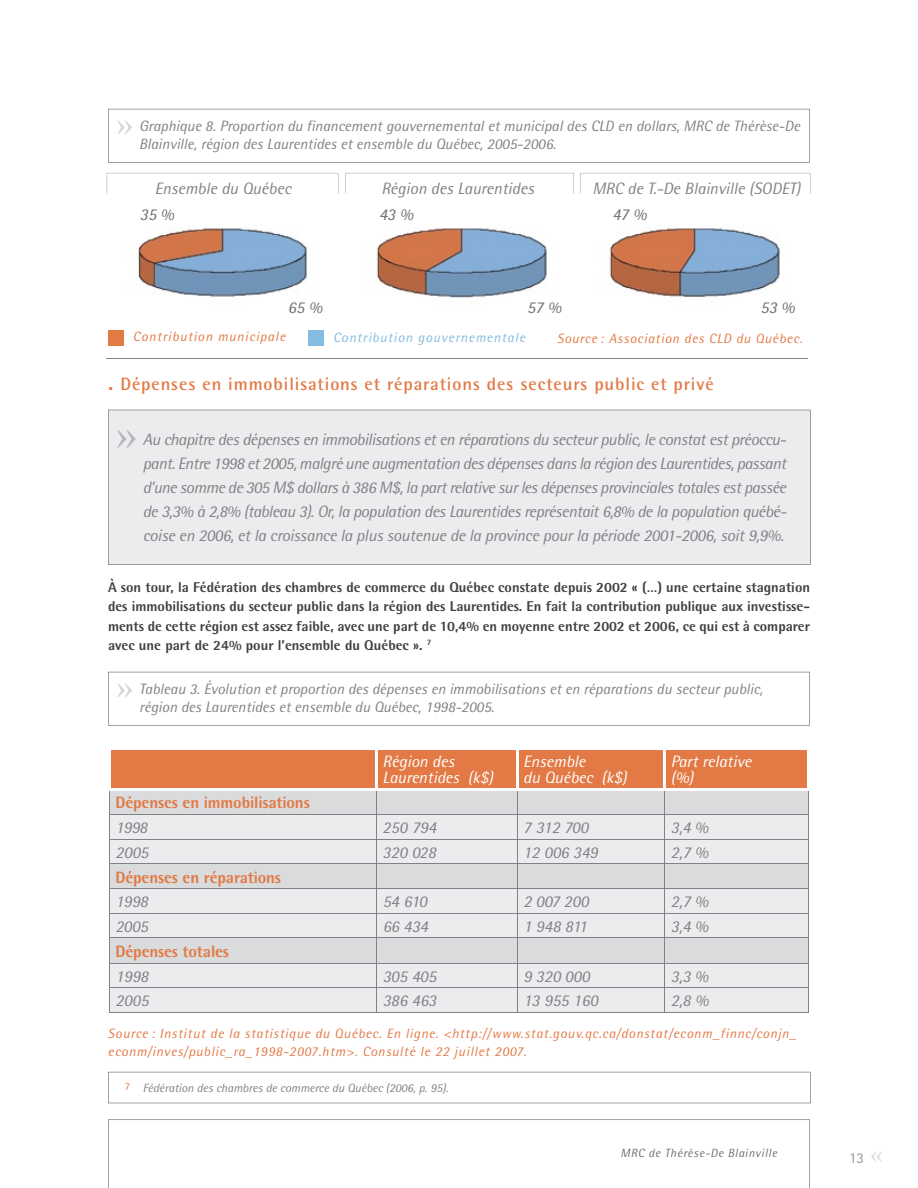
<style>
.page{position:relative;width:918px;height:1188px;background:#fff}
.page>*{position:absolute;margin:0;border:0;box-sizing:border-box;transform-origin:0 0}
.t1{font:36.75px "Times Sans Serif";color:#b3b5b8;scale:1.14 1}
.t2{font:29.1px "Times Sans Serif";color:#d1d3d4;scale:1.14 1}
.t3{font:21.6px "Times Sans Serif";color:#d9dbdc;scale:1.14 1}
.t4{font:700 18px "Rotis Semi Sans";letter-spacing:.05em;color:#e37944}
.t5{font:italic 16.5px/24px "Rotis Semi Sans";color:#808285;text-align:justify}
.t6{font:800 16.5px "Rotis Semi Sans";letter-spacing:-.01em;color:#e37944}
.t7{font:italic 16.5px/16.5px "Rotis Semi Sans";color:#fff}
.t8{font:italic 16.5px "Rotis Semi Sans";color:#6d6f71}
.t9{font:italic 15px/18px "Rotis Semi Sans";color:#808285}
.t10{font:15px "Rotis Sans Serif";color:#939598}
.t11{font:800 14.25px/19.5px "Rotis Semi Sans";color:#414142;text-align:justify}
.t12{font:italic 13.5px/18px "Rotis Semi Sans";letter-spacing:.055em;color:#e37944}
.t13{font:italic 13.5px "Rotis Semi Sans";letter-spacing:.07em;color:#80bce0}
.t14{font:italic 12px "Rotis Semi Sans";color:#808285}
.t15{font:italic 12px "Rotis Semi Sans";letter-spacing:.05em;color:#6d6f71}
.s1{font-size:24px}
</style>
<div class="page">
<svg style="left:109px;top:750px;width:700px;height:262px;background:#e0d2cc"></svg>
<hr style="left:109px;top:1012px;width:268px;height:1px;background:#808285">
<hr style="left:377px;top:1012px;width:140px;height:1px;background:#808285">
<hr style="left:517px;top:1012px;width:148px;height:1px;background:#808285">
<hr style="left:665px;top:1012px;width:144px;height:1px;background:#808285">
<hr style="left:108px;top:750px;width:3px;height:38px;background:#fff">
<hr style="left:375px;top:750px;width:3px;height:38px;background:#fff">
<hr style="left:516px;top:750px;width:3px;height:38px;background:#fff">
<hr style="left:663px;top:750px;width:3px;height:38px;background:#fff">
<hr style="left:807px;top:750px;width:3px;height:38px;background:#fff">
<hr style="left:108px;top:788px;width:269px;height:3px;background:#fff">
<hr style="left:377px;top:788px;width:140px;height:3px;background:#fff">
<hr style="left:517px;top:788px;width:148px;height:3px;background:#fff">
<hr style="left:665px;top:788px;width:145px;height:3px;background:#fff">
<svg style="left:108px;top:1119px;width:702px;height:69px"></svg>
<svg style="left:108px;top:109px;width:702px;height:54px"></svg>
<svg style="left:108px;top:672px;width:702px;height:54px"></svg>
<svg style="left:107px;top:173px;width:231px;height:20px"></svg>
<svg style="left:345px;top:173px;width:229px;height:20px"></svg>
<svg style="left:581px;top:173px;width:230px;height:20px"></svg>
<div style="left:108px;top:330px;width:16px;height:15px;background:#e37944"></div>
<div style="left:308px;top:330px;width:16px;height:15px;background:#82bde1"></div>
<img style="left:138px;top:228px;width:169px;height:69px">
<img style="left:376px;top:228px;width:171px;height:70px">
<img style="left:609px;top:228px;width:171px;height:69px">
<hr style="left:106px;top:358px;width:702px;height:1px;background:#808285">
<div style="left:108px;top:410px;width:703px;height:155px;background:#ebeced"></div>
<div style="left:117px;top:431px;width:19px;height:17px;background:#ebeced"></div>
<svg style="left:108px;top:1072px;width:703px;height:31px"></svg>
<h2 class="t2" style="left:133px;top:150px;width:16px;rotate:-180deg">«</h2>
<p class="t9" style="left:139px;top:116px;width:663px">Graphique 8. Proportion du financement gouvernemental et municipal des CLD en dollars, MRC de Thérèse-De<br>Blainville, région des Laurentides et ensemble du Québec, 2005-2006.</p>
<p class="t5" style="left:155px;top:177px;width:138px">Ensemble du Québec</p>
<p class="t5" style="left:381px;top:177px;width:154px">Région des Laurentides</p>
<p class="t5" style="left:592px;top:177px;width:210px">MRC de T.-De Blainville (SODET)</p>
<p class="t8" style="left:140px;top:204px;width:36px">35 %</p>
<p class="t8" style="left:379px;top:204px;width:36px">43 %</p>
<p class="t8" style="left:612px;top:204px;width:36px">47 %</p>
<p class="t8" style="left:288px;top:297px;width:36px">65 %</p>
<p class="t8" style="left:527px;top:297px;width:36px">57 %</p>
<p class="t8" style="left:760px;top:297px;width:36px">53 %</p>
<p class="t12" style="left:557px;top:330px;width:247px">Source : Association des CLD du Québec.</p>
<p class="t12" style="left:133px;top:327px;width:154px">Contribution municipale</p>
<p class="t13" style="left:333px;top:329px;width:194px">Contribution gouvernementale</p>
<p class="t4" style="left:108px;top:373px;width:607px"><span class="s1">.</span> Dépenses en immobilisations et réparations des secteurs public et privé</p>
<h1 class="t1" style="left:116px;top:410px;width:20px">»</h1>
<p class="t5" style="left:143px;top:427px;width:645px">Au chapitre des dépenses en immobilisations et en réparations du secteur public, le constat est préoccu&shy;pant. Entre 1998 et 2005, malgré une augmentation des dépenses dans la région des Laurentides, passant d’une somme de 305 M$ dollars à 386 M$, la part relative sur les dépenses provinciales totales est passée de 3,3% à 2,8% (tableau 3). Or, la population des Laurentides représentait 6,8% de la population québé&shy;coise en 2006, et la croissance la plus soutenue de la province pour la période 2001-2006, soit 9,9%.</p>
<p class="t11" style="left:108px;top:577px;width:704px">À son tour, la Fédération des chambres de commerce du Québec constate depuis 2002 « (…) une certaine stagnation des immobilisations du secteur public dans la région des Laurentides. En fait la contribution publique aux investisse&shy;ments de cette région est assez faible, avec une part de 10,4% en moyenne entre 2002 et 2006, ce qui est à comparer avec une part de 24% pour l’ensemble du Québec ». <sup>7</sup></p>
<h2 class="t2" style="left:133px;top:713px;width:16px;rotate:-180deg">«</h2>
<p class="t9" style="left:139px;top:679px;width:625px">Tableau 3. Évolution et proportion des dépenses en immobilisations et en réparations du secteur public, région des Laurentides et ensemble du Québec, 1998-2005.</p>
<p class="t7" style="left:383px;top:753px;width:112px">Région des<br>Laurentides (k$)</p>
<p class="t7" style="left:523px;top:753px;width:105px">Ensemble<br>du Québec (k$)</p>
<p class="t7" style="left:671px;top:753px;width:82px">Part relative (%)</p>
<p class="t6" style="left:116px;top:792px;width:196px">Dépenses en immobilisations</p>
<p class="t5" style="left:116px;top:815px;width:34px">1998</p>
<p class="t5" style="left:383px;top:815px;width:55px">250 794</p>
<p class="t5" style="left:523px;top:815px;width:67px">7 312 700</p>
<p class="t5" style="left:671px;top:815px;width:39px">3,4 %</p>
<p class="t5" style="left:116px;top:840px;width:34px">2005</p>
<p class="t5" style="left:383px;top:840px;width:55px">320 028</p>
<p class="t5" style="left:523px;top:840px;width:76px">12 006 349</p>
<p class="t5" style="left:671px;top:840px;width:39px">2,7 %</p>
<p class="t6" style="left:116px;top:867px;width:167px">Dépenses en réparations</p>
<p class="t5" style="left:116px;top:889px;width:34px">1998</p>
<p class="t5" style="left:383px;top:889px;width:46px">54 610</p>
<p class="t5" style="left:523px;top:889px;width:67px">2 007 200</p>
<p class="t5" style="left:671px;top:889px;width:39px">2,7 %</p>
<p class="t5" style="left:116px;top:914px;width:34px">2005</p>
<p class="t5" style="left:383px;top:914px;width:47px">66 434</p>
<p class="t5" style="left:523px;top:914px;width:65px">1 948 811</p>
<p class="t5" style="left:671px;top:914px;width:39px">3,4 %</p>
<p class="t6" style="left:116px;top:941px;width:115px">Dépenses totales</p>
<p class="t5" style="left:116px;top:964px;width:34px">1998</p>
<p class="t5" style="left:383px;top:964px;width:55px">305 405</p>
<p class="t5" style="left:523px;top:964px;width:68px">9 320 000</p>
<p class="t5" style="left:671px;top:964px;width:39px">3,3 %</p>
<p class="t5" style="left:116px;top:988px;width:34px">2005</p>
<p class="t5" style="left:383px;top:988px;width:55px">386 463</p>
<p class="t5" style="left:523px;top:988px;width:76px">13 955 160</p>
<p class="t5" style="left:671px;top:988px;width:39px">2,8 %</p>
<p class="t12" style="left:108px;top:1024px;width:690px">Source : Institut de la statistique du Québec. En ligne. &lt;http://www.stat.gouv.qc.ca/donstat/econm_finnc/conjn_ econm/inves/public_ra_1998-2007.htm&gt;. Consulté le 22 juillet 2007.</p>
<p class="t14" style="left:125px;top:1080px;width:325px"><sup>7</sup> Fédération des chambres de commerce du Québec (2006, p. 95).</p>
<p class="t15" style="left:621px;top:1145px;width:158px">MRC de Thérèse-De Blainville</p>
<p class="t10" style="left:849px;top:1149px;width:16px">13</p>
<h3 class="t3" style="left:883px;top:1174px;width:12px;rotate:-180deg">»</h3>
</div>
